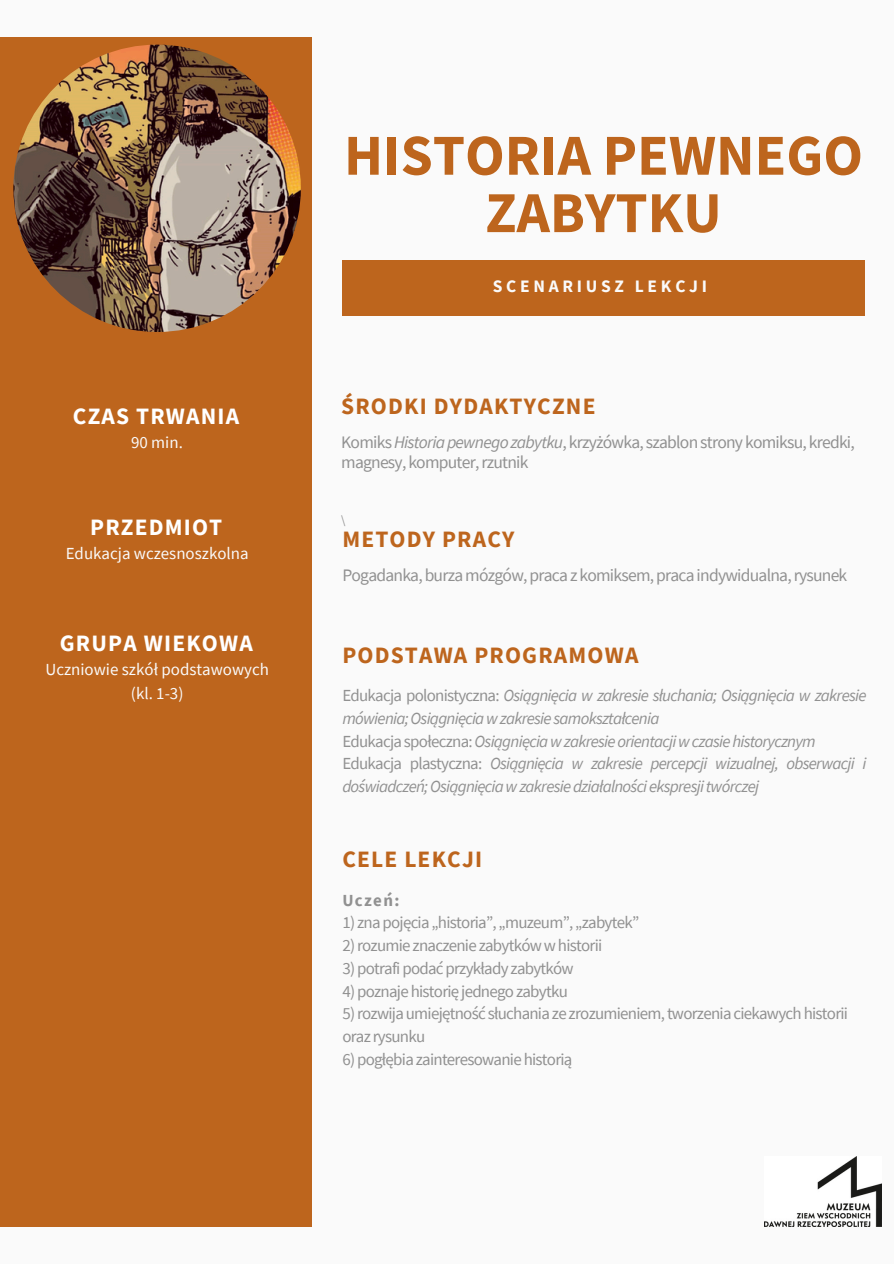
<style>
.page{position:relative;width:894px;height:1264px;background:#fff}
.page>*{position:absolute;margin:0;border:0;box-sizing:border-box;transform-origin:0 0}
.t1{font:700 57.9px/57.3px "Source Sans Pro";color:#bd651d;text-align:center}
.t2{font:700 23.4px "Source Sans Pro";letter-spacing:.05em;color:#bd651d}
.t3{font:700 23.4px "Source Sans Pro";letter-spacing:.05em;color:#fff}
.t4{font:17.55px/19.2px "Source Sans Pro";letter-spacing:-.045em;color:#919191}
.t5{font:700 17.4px "Source Sans Pro";letter-spacing:.21em;color:#fafafa}
.t6{font:italic 16.95px/22.8px "Source Sans Pro";letter-spacing:-.045em;color:#919191}
.t7{font:16.95px/22.8px "Source Sans Pro";letter-spacing:-.045em;color:#919191}
.t8{font:16.95px/23.7px "Source Sans Pro";color:#fafafa;text-align:center}
.t9{font:700 16.95px "Source Sans Pro";letter-spacing:.08em;color:#919191}
.t10{font:12.45px "Source Sans Pro";color:#919191}
.s1{font-style:italic}
.s2{font-style:normal}
</style>
<div class="page">
<div style="left:0;top:0;width:893px;height:1263px;background:#fafafa"></div>
<div style="left:342px;top:260px;width:522px;height:56px;background:#bd651d"></div>
<div style="left:0;top:37px;width:312px;height:1189px;background:#bd651d"></div>
<img style="left:13px;top:45px;width:288px;height:287px;border-radius:50%">
<img style="left:764px;top:1156px;width:117px;height:70px">
<p class="t3" style="left:73px;top:401px;width:168px">CZAS TRWANIA</p>
<h2 class="t8" style="left:131px;top:429px;width:53px">90 min.</h2>
<p class="t3" style="left:90px;top:512px;width:133px">PRZEDMIOT</p>
<h1 class="t8" style="left:66px;top:541px;width:184px">Edukacja wczesnoszkolna</h1>
<h2 class="t3" style="left:60px;top:628px;width:194px">GRUPA WIEKOWA</h2>
<p class="t8" style="left:45px;top:657px;width:225px">Uczniowie szkół podstawowych (kl. 1-3)</p>
<p class="t1" style="left:344px;top:125px;width:520px">HISTORIA PEWNEGO<br>ZABYTKU</p>
<h2 class="t5" style="left:492px;top:275px;width:216px">SCENARIUSZ LEKCJI</h2>
<p class="t2" style="left:341px;top:391px;width:256px">ŚRODKI DYDAKTYCZNE</p>
<h2 class="t4" style="left:341px;top:432px;width:515px">Komiks <span class="s1">Historiapewnegozabytku</span>, krzyżówka, szablon strony komiksu, kredki, magnesy, komputer, rzutnik</h2>
<p class="t10" style="left:341px;top:511px;width:6px">\</p>
<h3 class="t2" style="left:342px;top:524px;width:174px">METODY PRACY</h3>
<h2 class="t4" style="left:342px;top:565px;width:506px">Pogadanka, burza mózgów, praca z komiksem, praca indywidualna, rysunek</h2>
<p class="t2" style="left:342px;top:640px;width:297px">PODSTAWA PROGRAMOWA</p>
<p class="t6" style="left:342px;top:683px;width:525px"><span class="s2">Edukacja polonistyczna:</span> Osiągnięcia w zakresie słuchania; Osiągnięcia w zakresie mówienia;Osiągnięciawzakresiesamokształcenia</p>
<h2 class="t6" style="left:342px;top:729px;width:475px"><span class="s2">Edukacja społeczna:</span> Osiągnięciawzakresieorientacjiwczasiehistorycznym</h2>
<p class="t6" style="left:342px;top:752px;width:525px"><span class="s2">Edukacja plastyczna:</span> Osiągnięcia w zakresie percepcji wizualnej, obserwacji i doświadczeń;Osiągnięciawzakresiedziałalnościekspresjitwórczej</p>
<p class="t2" style="left:342px;top:844px;width:141px">CELE LEKCJI</p>
<p class="t9" style="left:342px;top:889px;width:59px">Uczeń:</p>
<p class="t7" style="left:342px;top:911px;width:298px">1) zna pojęcia „historia”, „muzeum”, „zabytek”</p>
<p class="t7" style="left:342px;top:933px;width:261px">2) rozumie znaczenie zabytków w historii</p>
<p class="t7" style="left:342px;top:956px;width:233px">3) potrafi podać przykłady zabytków</p>
<p class="t7" style="left:342px;top:979px;width:227px">4) poznaje historię jednego zabytku</p>
<p class="t7" style="left:342px;top:1002px;width:507px">5) rozwija umiejętność słuchania ze zrozumieniem, tworzenia ciekawych historii oraz rysunku</p>
<p class="t7" style="left:342px;top:1047px;width:231px">6) pogłębia zainteresowanie historią</p>
</div>
